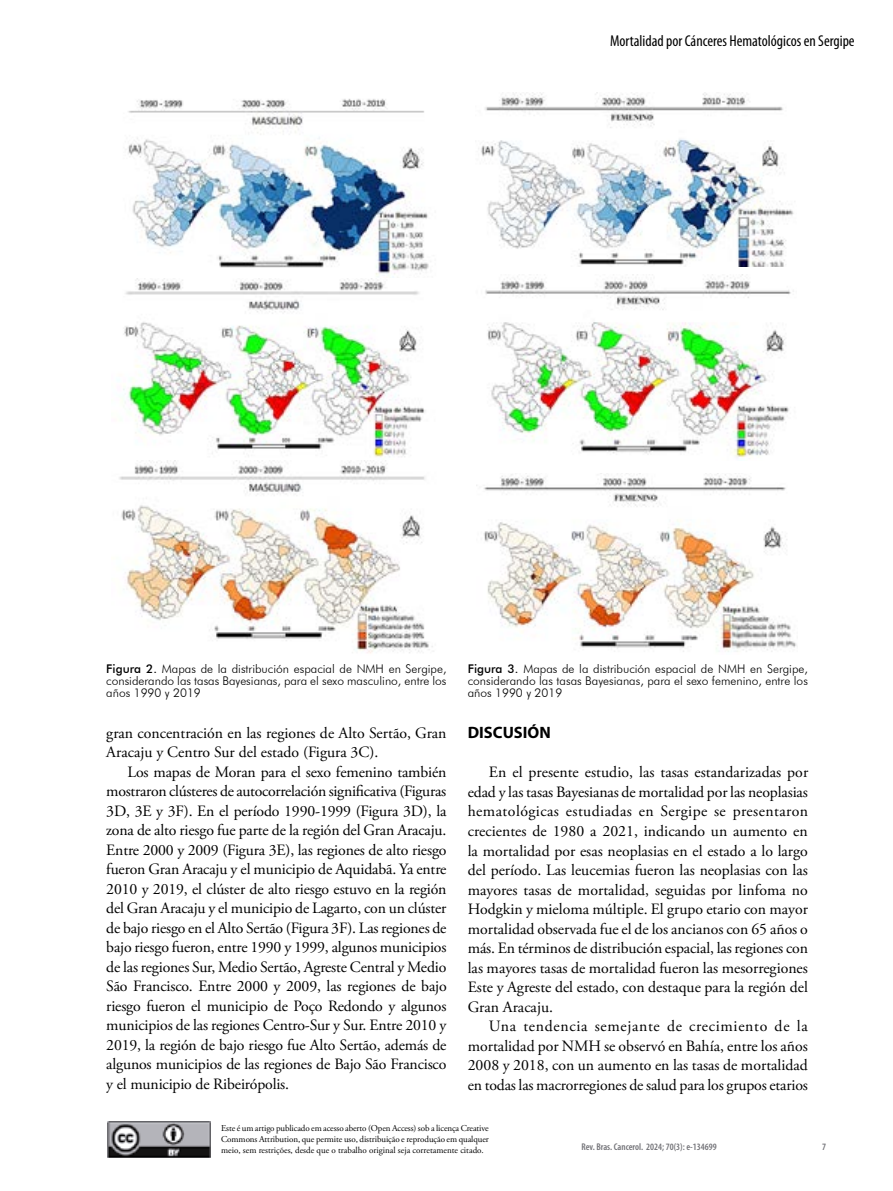
<style>
.page{position:relative;width:893px;height:1191px;background:#fff}
.page>*{position:absolute;margin:0;border:0;box-sizing:border-box;transform-origin:0 0}
.t1{font:700 16.5px "Myriad Pro";color:#000}
.t2{font:15.75px/19.5px "Adobe Garamond Pro";color:#000;text-align:justify}
.t3{font:condensed 15.75px "Myriad Pro";color:#000}
.t4{font:300 12px/12px "Futura BT";color:#000;text-align:justify}
.t5{font:600 condensed 9.75px "Myriad Pro";color:#727277}
.t6{font:9px/10.8px "Adobe Garamond Pro";color:#000;text-align:justify}
.s1{font-weight:500}
</style>
<div class="page">
<img style="left:108px;top:1121px;width:103px;height:36px">
<img style="left:119px;top:98px;width:315px;height:556px">
<img style="left:478px;top:92px;width:316px;height:175px">
<img style="left:485px;top:274px;width:309px;height:184px">
<img style="left:476px;top:473px;width:321px;height:179px">
<p class="t3" style="left:610px;top:31px;width:246px">Mortalidad por Cánceres Hematológicos en Sergipe</p>
<p class="t4" style="left:106px;top:662px;width:342px"><span class="s1">Figura 2.</span> Mapas de la distribución espacial de NMH en Sergipe, considerando las tasas Bayesianas, para el sexo masculino, entre los años 1990 y 2019</p>
<p class="t4" style="left:468px;top:662px;width:342px"><span class="s1">Figura 3.</span> Mapas de la distribución espacial de NMH en Sergipe, considerando las tasas Bayesianas, para el sexo femenino, entre los años 1990 y 2019</p>
<p class="t2" style="left:106px;top:723px;width:342px">gran concentración en las regiones de Alto Sertão, Gran<br>Aracaju y Centro Sur del estado (Figura 3C).</p>
<p class="t2" style="left:106px;top:762px;width:342px;text-indent:21px">Los mapas de Moran para el sexo femenino también mostraron clústeres de autocorrelación significativa (Figuras 3D, 3E y 3F). En el período 1990-1999 (Figura 3D), la zona de alto riesgo fue parte de la región del Gran Aracaju.<br>Entre 2000 y 2009 (Figura 3E), las regiones de alto riesgo fueron Gran Aracaju y el municipio de Aquidabã. Ya entre 2010 y 2019, el clúster de alto riesgo estuvo en la región del Gran Aracaju y el municipio de Lagarto, con un clúster de bajo riesgo en el Alto Sertão (Figura 3F). Las regiones de bajo riesgo fueron, entre 1990 y 1999, algunos municipios de las regiones Sur, Medio Sertão, Agreste Central y Medio São Francisco. Entre 2000 y 2009, las regiones de bajo riesgo fueron el municipio de Poço Redondo y algunos municipios de las regiones Centro-Sur y Sur. Entre 2010 y 2019, la región de bajo riesgo fue Alto Sertão, además de algunos municipios de las regiones de Bajo São Francisco y el municipio de Ribeirópolis.</p>
<p class="t1" style="left:468px;top:722px;width:84px">DISCUSIÓN</p>
<p class="t2" style="left:468px;top:763px;width:342px;text-indent:21px">En el presente estudio, las tasas estandarizadas por edad y las tasas Bayesianas de mortalidad por las neoplasias hematológicas estudiadas en Sergipe se presentaron crecientes de 1980 a 2021, indicando un aumento en la mortalidad por esas neoplasias en el estado a lo largo del período. Las leucemias fueron las neoplasias con las mayores tasas de mortalidad, seguidas por linfoma no Hodgkin y mieloma múltiple. El grupo etario con mayor mortalidad observada fue el de los ancianos con 65 años o más. En términos de distribución espacial, las regiones con las mayores tasas de mortalidad fueron las mesorregiones Este y Agreste del estado, con destaque para la región del Gran Aracaju.</p>
<p class="t2" style="left:468px;top:1016px;width:342px;text-indent:21px">Una tendencia semejante de crecimiento de la mortalidad por NMH se observó en Bahía, entre los años 2008 y 2018, con un aumento en las tasas de mortalidad en todas las macrorregiones de salud para los grupos etarios</p>
<p class="t6" style="left:221px;top:1123px;width:269px">Este é um artigo publicado em acesso aberto (Open Access) sob a licença Creative Commons Attribution, que permite uso, distribuição e reprodução em qualquer meio, sem restrições, desde que o trabalho original seja corretamente citado.</p>
<p class="t5" style="left:581px;top:1141px;width:137px">Rev. Bras. Cancerol. 2024; 70(3): e-134699</p>
<p class="t5" style="left:822px;top:1141px;width:5px">7</p>
</div>
